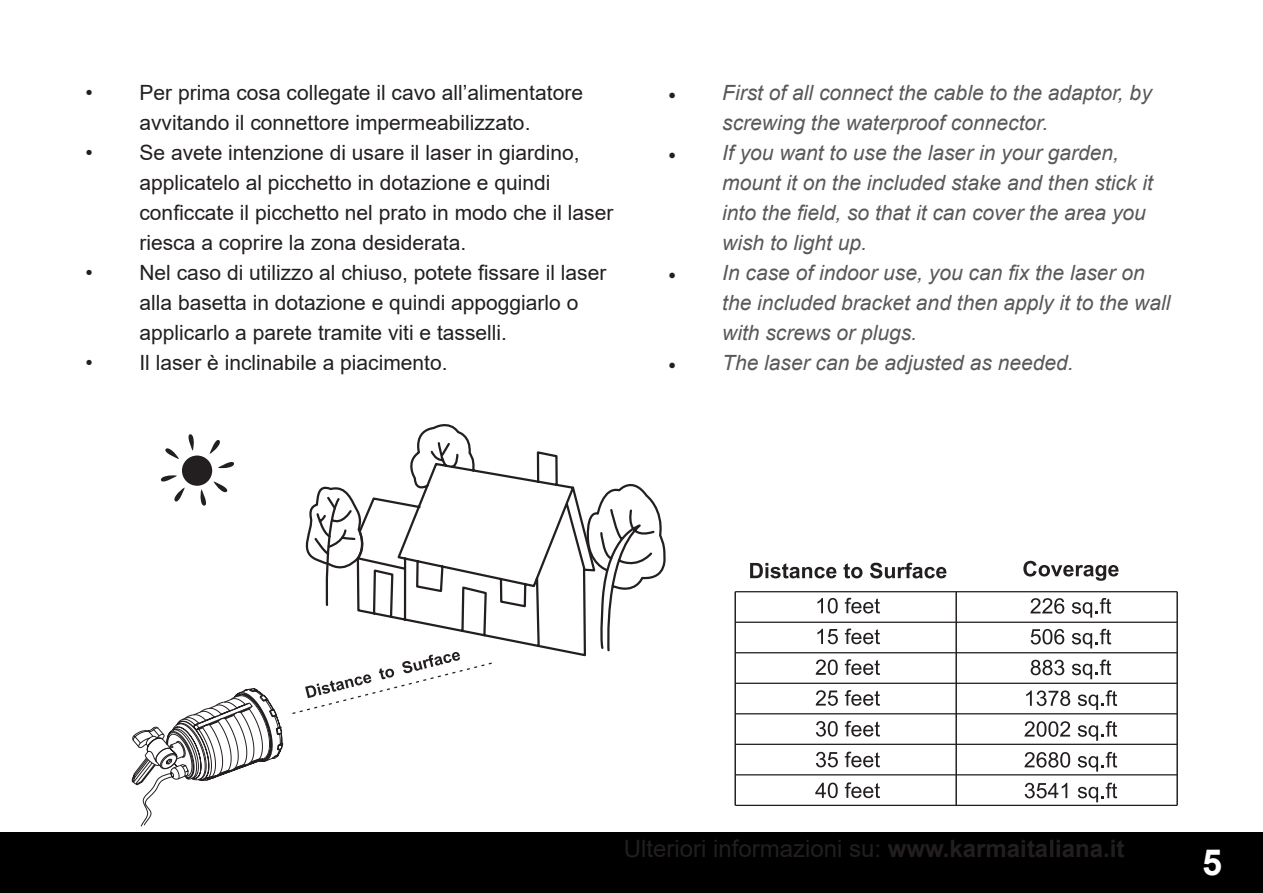
<style>
.page{position:relative;width:1263px;height:893px;background:#fff}
.page>*{position:absolute;margin:0;border:0;box-sizing:border-box;transform-origin:0 0}
.t1{font:700 36px "Arial";color:#fff}
.t2{font:24px "Arial";color:#231f20}
.t3{font:21px/30px "Arial";color:#231f20}
.t4{font:italic 21px/30px "Arial";color:#57585a}
.s1{font-family:"Minion Pro";font-style:normal;color:#231f20}
.s2{font-weight:700}
</style>
<div class="page">
<div style="left:0;top:832px;width:1263px;height:61px;background:#000"></div>
<hr style="left:734px;top:592px;width:2px;height:213px;background:#231f20">
<hr style="left:955px;top:592px;width:2px;height:213px;background:#231f20">
<hr style="left:1176px;top:592px;width:2px;height:213px;background:#231f20">
<hr style="left:735px;top:683px;width:442px;height:1px;background:#231f20">
<hr style="left:735px;top:652px;width:442px;height:1px;background:#231f20">
<hr style="left:735px;top:622px;width:442px;height:1px;background:#231f20">
<hr style="left:735px;top:591px;width:442px;height:1px;background:#231f20">
<hr style="left:735px;top:805px;width:442px;height:1px;background:#231f20">
<hr style="left:735px;top:774px;width:442px;height:1px;background:#231f20">
<hr style="left:735px;top:744px;width:442px;height:1px;background:#231f20">
<hr style="left:735px;top:713px;width:442px;height:1px;background:#231f20">
<svg style="left:817px;top:598px;width:21px;height:15px"></svg>
<svg style="left:845px;top:598px;width:35px;height:15px"></svg>
<svg style="left:817px;top:629px;width:21px;height:15px"></svg>
<svg style="left:845px;top:628px;width:35px;height:16px"></svg>
<svg style="left:816px;top:659px;width:22px;height:16px"></svg>
<svg style="left:845px;top:659px;width:35px;height:16px"></svg>
<svg style="left:816px;top:690px;width:22px;height:16px"></svg>
<svg style="left:845px;top:690px;width:35px;height:16px"></svg>
<svg style="left:816px;top:721px;width:22px;height:16px"></svg>
<svg style="left:845px;top:721px;width:35px;height:16px"></svg>
<svg style="left:816px;top:752px;width:22px;height:15px"></svg>
<svg style="left:845px;top:752px;width:35px;height:15px"></svg>
<svg style="left:815px;top:783px;width:23px;height:15px"></svg>
<svg style="left:845px;top:782px;width:35px;height:16px"></svg>
<svg style="left:1023px;top:561px;width:95px;height:20px"></svg>
<svg style="left:750px;top:563px;width:86px;height:15px"></svg>
<svg style="left:843px;top:563px;width:19px;height:15px"></svg>
<svg style="left:870px;top:563px;width:76px;height:15px"></svg>
<svg style="left:1030px;top:598px;width:34px;height:16px"></svg>
<svg style="left:1072px;top:598px;width:39px;height:20px"></svg>
<svg style="left:1031px;top:629px;width:33px;height:15px"></svg>
<svg style="left:1031px;top:660px;width:33px;height:15px"></svg>
<svg style="left:1026px;top:690px;width:44px;height:16px"></svg>
<svg style="left:1024px;top:721px;width:46px;height:16px"></svg>
<svg style="left:1024px;top:752px;width:46px;height:16px"></svg>
<svg style="left:1025px;top:783px;width:42px;height:15px"></svg>
<svg style="left:1072px;top:629px;width:39px;height:19px"></svg>
<svg style="left:1072px;top:659px;width:39px;height:20px"></svg>
<svg style="left:1078px;top:690px;width:39px;height:20px"></svg>
<svg style="left:1078px;top:721px;width:39px;height:20px"></svg>
<svg style="left:1078px;top:752px;width:39px;height:20px"></svg>
<svg style="left:1078px;top:783px;width:39px;height:19px"></svg>
<svg style="left:357px;top:424px;width:230px;height:233px"></svg>
<svg style="left:587px;top:483px;width:79px;height:169px"></svg>
<svg style="left:305px;top:484px;width:62px;height:123px"></svg>
<svg style="left:292px;top:652px;width:201px;height:62px"></svg>
<svg style="left:160px;top:434px;width:74px;height:72px"></svg>
<svg style="left:131px;top:688px;width:152px;height:139px"></svg>
<p class="t3" style="left:85px;top:78px;width:499px;text-align:center">• Per prima cosa collegate il cavo all’alimentatore avvitando il connettore impermeabilizzato.</p>
<p class="t3" style="left:139px;top:138px;width:475px;text-indent:-54px">• Se avete intenzione di usare il laser in giardino, applicatelo al picchetto in dotazione e quindi conficcate il picchetto nel prato in modo che il laser riesca a coprire la zona desiderata.</p>
<p class="t3" style="left:139px;top:258px;width:468px;text-indent:-54px">• Nel caso di utilizzo al chiuso, potete fissare il laser alla basetta in dotazione e quindi appoggiarlo o applicarlo a parete tramite viti e tasselli.</p>
<p class="t3" style="left:85px;top:348px;width:364px">• Il laser è inclinabile a piacimento.</p>
<p class="t4" style="left:722px;top:78px;width:431px;text-indent:-54px"><span class="s1">•</span> First of all connect the cable to the adaptor, by screwing the waterproof connector.</p>
<p class="t4" style="left:722px;top:138px;width:432px;text-indent:-54px"><span class="s1">•</span> If you want to use the laser in your garden, mount it on the included stake and then stick it into the field, so that it can cover the area you wish to light up.</p>
<p class="t4" style="left:722px;top:258px;width:450px;text-indent:-54px"><span class="s1">•</span> In case of indoor use, you can fix the laser on the included bracket and then apply it to the wall with screws or plugs.</p>
<p class="t4" style="left:668px;top:348px;width:407px"><span class="s1">•</span> The laser can be adjusted as needed.</p>
<p class="t2" style="left:624px;top:832px;width:502px">Ulteriori informazioni su: <span class="s2">www.karmaitaliana.it</span></p>
<h1 class="t1" style="left:1202px;top:837px;width:22px">5</h1>
</div>
